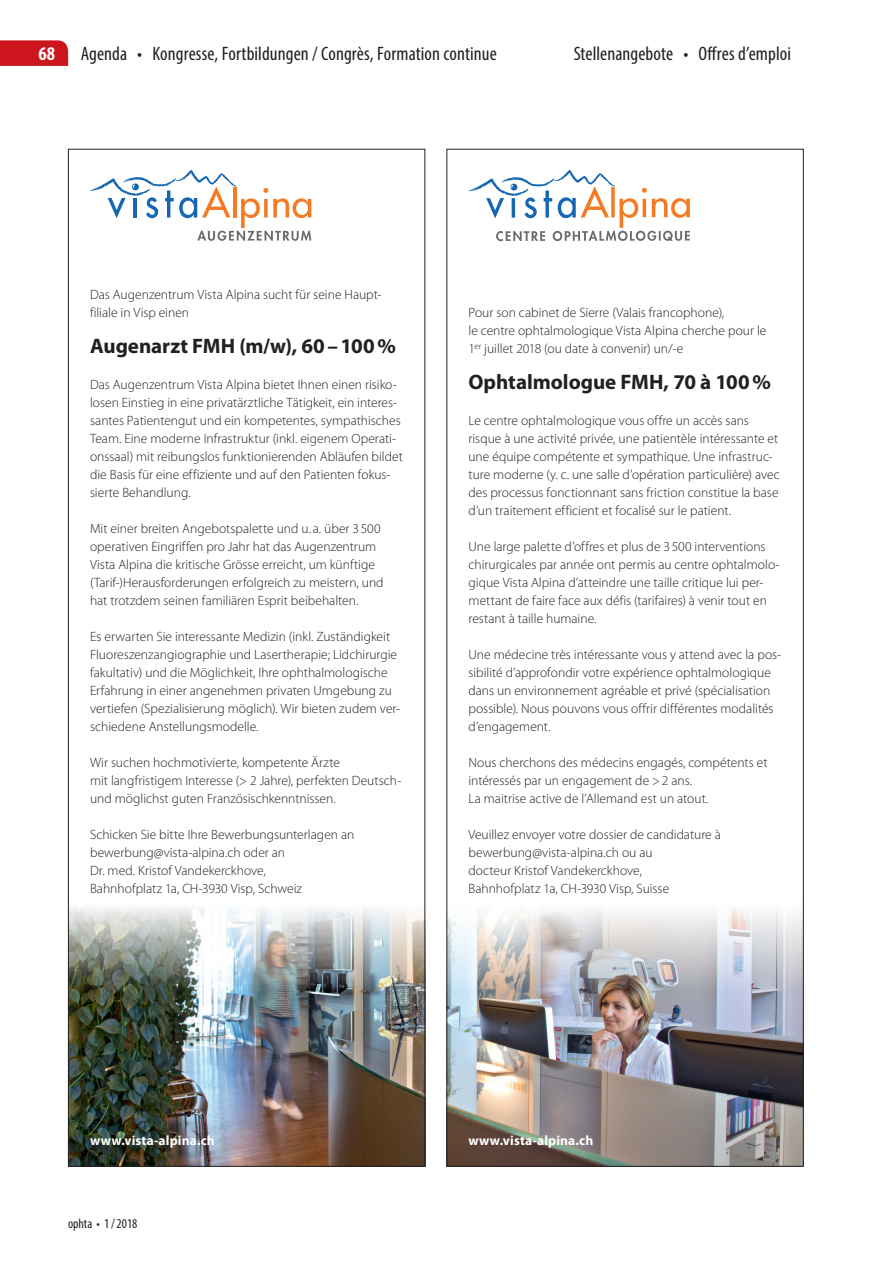
<style>
.page{position:relative;width:893px;height:1263px;background:#fff}
.page>*{position:absolute;margin:0;border:0;box-sizing:border-box;transform-origin:0 0}
.t1{font:700 21px "Myriad Pro";color:#231f20}
.t2{font:condensed 19.5px "Myriad Pro";letter-spacing:.005em;color:#231f20}
.t3{font:700 condensed 19.5px "Myriad Pro";color:#fff}
.t4{font:300 13.5px/18px "Myriad Pro";color:#231f20}
.t5{font:700 13.5px "Myriad Pro";letter-spacing:.01em;color:#fff}
.t6{font:condensed 13.5px "Myriad Pro";color:#231f20}
</style>
<div class="page">
<svg style="left:0;top:40px;width:68px;height:26px;background:#ce1c23"></svg>
<img style="left:70px;top:907px;width:353px;height:258px">
<img style="left:448px;top:908px;width:354px;height:257px">
<svg style="left:89px;top:170px;width:222px;height:71px"></svg>
<svg style="left:468px;top:170px;width:222px;height:71px"></svg>
<h2 class="t3" style="left:39px;top:41px;width:18px">68</h2>
<h2 class="t2" style="left:81px;top:42px;width:417px">Agenda • Kongresse, Fortbildungen / Congrès, Formation continue</h2>
<h2 class="t2" style="left:574px;top:42px;width:219px">Stellenangebote • Offres d’emploi</h2>
<p class="t4" style="left:90px;top:285px;width:293px">Das Augenzentrum Vista Alpina sucht für seine Haupt&shy;filiale in Visp einen</p>
<h1 class="t1" style="left:90px;top:334px;width:307px">Augenarzt FMH (m/w), 60–100%</h1>
<p class="t4" style="left:90px;top:375px;width:314px">Das Augenzentrum Vista Alpina bietet Ihnen einen risiko&shy;losen Einstieg in eine privatärztliche Tätigkeit, ein interes&shy;santes Patientengut und ein kompetentes, sympathisches Team. Eine moderne Infrastruktur (inkl. eigenem Operati&shy;onssaal) mit reibungslos funktionierenden Abläufen bildet die Basis für eine effiziente und auf den Patienten fokus&shy;sierte Behandlung.</p>
<p class="t4" style="left:90px;top:519px;width:295px">Mit einer breiten Angebotspalette und u. a. über 3 500 operativen Eingriffen pro Jahr hat das Augenzentrum Vista Alpina die kritische Grösse erreicht, um künftige (Tarif-)Herausforderungen erfolgreich zu meistern, und hat trotzdem seinen familiären Esprit beibehalten.</p>
<p class="t4" style="left:90px;top:627px;width:312px">Es erwarten Sie interessante Medizin (inkl. Zuständigkeit Fluoreszenzangiographie und Lasertherapie; Lidchirurgie fakultativ) und die Möglichkeit, Ihre ophthalmologische Erfahrung in einer angenehmen privaten Umgebung zu vertiefen (Spezialisierung möglich). Wir bieten zudem ver&shy;schiedene Anstellungsmodelle.</p>
<p class="t4" style="left:90px;top:753px;width:312px">Wir suchen hochmotivierte, kompetente Ärzte<br>mit langfristigem Interesse (&gt; 2 Jahre), perfekten Deutsch&shy;und möglichst guten Französischkenntnissen.</p>
<p class="t4" style="left:90px;top:825px;width:266px">Schicken Sie bitte Ihre Bewerbungsunterlagen an bewerbung@vista-alpina.ch oder an<br>Dr. med. Kristof Vandekerckhove,<br>Bahnhofplatz 1a, CH-3930 Visp, Schweiz</p>
<p class="t4" style="left:468px;top:303px;width:299px">Pour son cabinet de Sierre (Valais francophone),<br>le centre ophtalmologique Vista Alpina cherche pour le<br>1<sup>er</sup> juillet 2018 (ou date à convenir) un/-e</p>
<h1 class="t1" style="left:468px;top:370px;width:304px">Ophtalmologue FMH, 70 à 100%</h1>
<p class="t4" style="left:468px;top:411px;width:313px">Le centre ophtalmologique vous offre un accès sans risque à une activité privée, une patientèle intéressante et une équipe compétente et sympathique. Une infrastruc&shy;ture moderne (y. c. une salle d’opération particulière) avec des processus fonctionnant sans friction constitue la base d’un traitement efficient et focalisé sur le patient.</p>
<p class="t4" style="left:468px;top:537px;width:313px">Une large palette d’offres et plus de 3 500 interventions chirurgicales par année ont permis au centre ophtalmolo&shy;gique Vista Alpina d’atteindre une taille critique lui per&shy;mettant de faire face aux défis (tarifaires) à venir tout en restant à taille humaine.</p>
<p class="t4" style="left:468px;top:645px;width:314px">Une médecine très intéressante vous y attend avec la pos&shy;sibilité d’approfondir votre expérience ophtalmologique dans un environnement agréable et privé (spécialisation possible). Nous pouvons vous offrir différentes modalités d’engagement.</p>
<p class="t4" style="left:468px;top:753px;width:300px">Nous cherchons des médecins engagés, compétents et intéressés par un engagement de &gt;2 ans.<br>La maitrise active de l’Allemand est un atout.</p>
<p class="t4" style="left:468px;top:825px;width:254px">Veuillez envoyer votre dossier de candidature à bewerbung@vista-alpina.ch ou au<br>docteur Kristof Vandekerckhove,<br>Bahnhofplatz 1a, CH-3930 Visp, Suisse</p>
<p class="t5" style="left:90px;top:1132px;width:126px">www.vista-alpina.ch</p>
<p class="t6" style="left:68px;top:1215px;width:71px">ophta • 1/2018</p>
<p class="t5" style="left:468px;top:1132px;width:126px">www.vista-alpina.ch</p>
</div>
